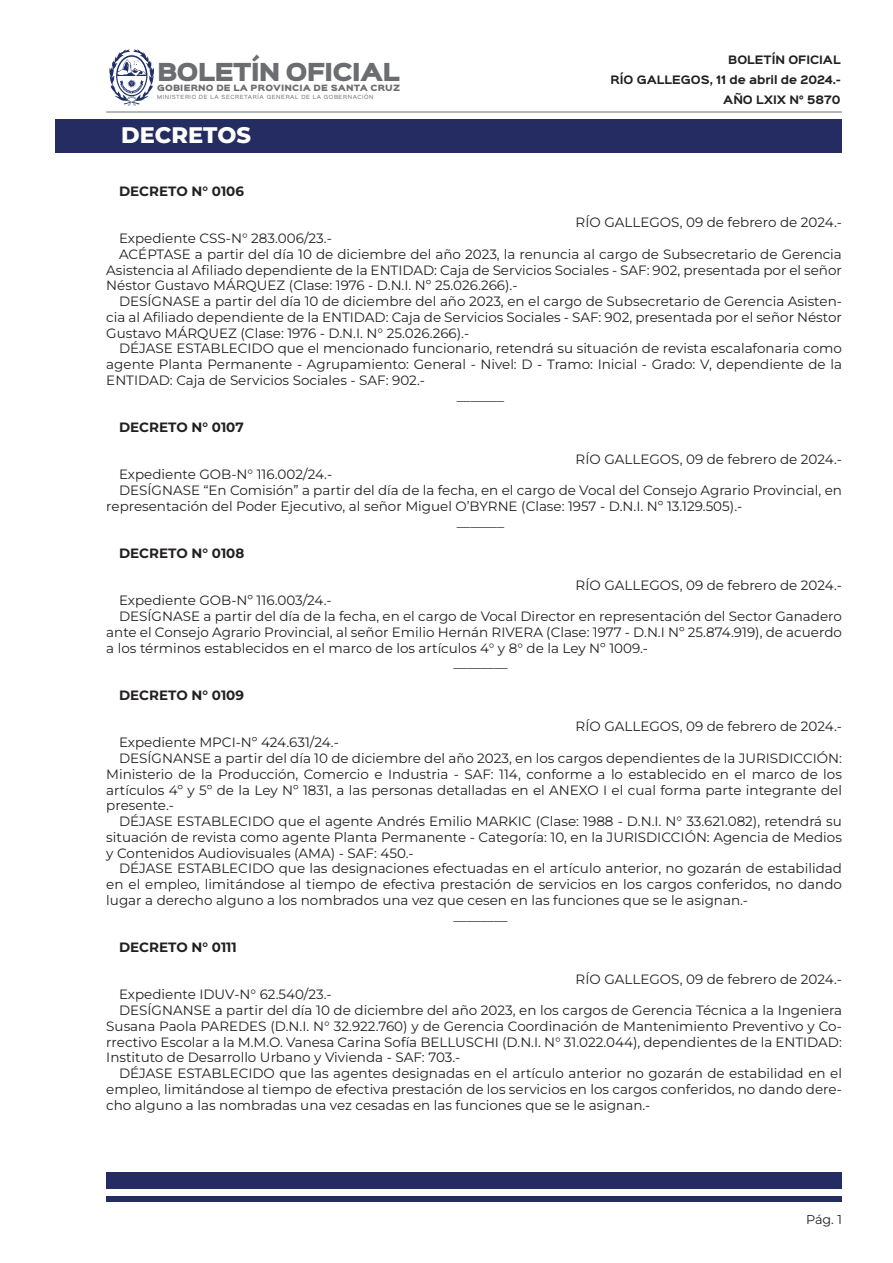
<style>
.page{position:relative;width:893px;height:1263px;background:#fff}
.page>*{position:absolute;margin:0;border:0;box-sizing:border-box;transform-origin:0 0}
.t1{font:800 22.5px "Montserrat";color:#fff}
.t2{font:22.35px "Sinkin Sans 900 X Black";letter-spacing:-.04em;color:#6c6d70}
.t3{font:13.5px/15.8px "Montserrat";color:#231f20;text-align:justify}
.t4{font:700 13.5px "Montserrat";color:#231f20}
.t5{font:12.75px "Montserrat";color:#231f20}
.t6{font:700 10.5px/20px "Sinkin Sans 700";color:#231f20;text-align:right}
.t7{font:7.8px "Sinkin Sans 900 X Black";letter-spacing:.02em;color:#6c6d70}
.t8{font:5.1px "Sinkin Sans 400";letter-spacing:.12em;color:#6c6d70}
</style>
<div class="page">
<svg style="left:109px;top:49px;width:45px;height:57px"></svg>
<hr style="left:106px;top:112px;width:736px;height:1px;background:#6c6d70">
<div style="left:55px;top:119px;width:787px;height:33px;background:#252c61"></div>
<div style="left:106px;top:1172px;width:736px;height:17px;background:#252c61"></div>
<div style="left:106px;top:1196px;width:736px;height:5px;background:#252c61"></div>
<h2 class="t2" style="left:157px;top:61px;width:244px">BOLETÍN OFICIAL</h2>
<p class="t7" style="left:157px;top:84px;width:245px">GOBIERNO DE LA PROVINCIA DE SANTA CRUZ</p>
<p class="t8" style="left:157px;top:93px;width:218px">MINISTERIO DE LA SECRETARÍA GENERAL DE LA GOBERNACIÓN</p>
<p class="t1" style="left:121px;top:120px;width:131px">DECRETOS</p>
<p class="t4" style="left:119px;top:181px;width:126px">DECRETO N° 0106</p>
<p class="t6" style="left:610px;top:50px;width:232px">BOLETÍN OFICIAL<br>RÍO GALLEGOS, 11 de abril de 2024.-<br>AÑO LXIX N° 5870</p>
<p class="t3" style="left:576px;top:214px;width:268px">RÍO GALLEGOS, 09 de febrero de 2024.-</p>
<p class="t3" style="left:119px;top:230px;width:214px">Expediente CSS-N° 283.006/23.-</p>
<p class="t3" style="left:106px;top:246px;width:737px;text-indent:13px">ACÉPTASE a partir del día 10 de diciembre del año 2023, la renuncia al cargo de Subsecretario de Gerencia Asistencia al Afiliado dependiente de la ENTIDAD: Caja de Servicios Sociales - SAF: 902, presentada por el señor Néstor Gustavo MÁRQUEZ (Clase: 1976 - D.N.I. Nº 25.026.266).-</p>
<p class="t3" style="left:106px;top:293px;width:737px;text-indent:13px">DESÍGNASE a partir del día 10 de diciembre del año 2023, en el cargo de Subsecretario de Gerencia Asisten&shy;cia al Afiliado dependiente de la ENTIDAD: Caja de Servicios Sociales - SAF: 902, presentada por el señor Néstor Gustavo MÁRQUEZ (Clase: 1976 - D.N.I. N° 25.026.266).-</p>
<p class="t3" style="left:106px;top:340px;width:737px;text-indent:13px">DÉJASE ESTABLECIDO que el mencionado funcionario, retendrá su situación de revista escalafonaria como agente Planta Permanente - Agrupamiento: General - Nivel: D - Tramo: Inicial - Grado: V, dependiente de la ENTIDAD: Caja de Servicios Sociales - SAF: 902.-</p>
<p class="t3" style="left:457px;top:388px;width:49px">_______</p>
<p class="t4" style="left:119px;top:418px;width:126px">DECRETO N° 0107</p>
<p class="t3" style="left:576px;top:451px;width:268px">RÍO GALLEGOS, 09 de febrero de 2024.-</p>
<p class="t3" style="left:119px;top:466px;width:215px">Expediente GOB-N° 116.002/24.-</p>
<p class="t3" style="left:106px;top:482px;width:737px;text-indent:13px">DESÍGNASE “En Comisión” a partir del día de la fecha, en el cargo de Vocal del Consejo Agrario Provincial, en representación del Poder Ejecutivo, al señor Miguel O’BYRNE (Clase: 1957 - D.N.I. Nº 13.129.505).-</p>
<p class="t3" style="left:457px;top:514px;width:49px">_______</p>
<p class="t4" style="left:119px;top:544px;width:127px">DECRETO N° 0108</p>
<p class="t3" style="left:576px;top:577px;width:268px">RÍO GALLEGOS, 09 de febrero de 2024.-</p>
<p class="t3" style="left:119px;top:592px;width:214px">Expediente GOB-Nº 116.003/24.-</p>
<p class="t3" style="left:106px;top:608px;width:737px;text-indent:13px">DESÍGNASE a partir del día de la fecha, en el cargo de Vocal Director en representación del Sector Ganadero ante el Consejo Agrario Provincial, al señor Emilio Hernán RIVERA (Clase: 1977 - D.N.I Nº 25.874.919), de acuerdo a los términos establecidos en el marco de los artículos 4° y 8° de la Ley Nº 1009.-</p>
<p class="t3" style="left:453px;top:655px;width:55px">________</p>
<p class="t4" style="left:119px;top:685px;width:126px">DECRETO N° 0109</p>
<p class="t3" style="left:576px;top:718px;width:268px">RÍO GALLEGOS, 09 de febrero de 2024.-</p>
<p class="t3" style="left:119px;top:734px;width:221px">Expediente MPCI-Nº 424.631/24.-</p>
<p class="t3" style="left:106px;top:750px;width:737px;text-indent:13px">DESÍGNANSE a partir del día 10 de diciembre del año 2023, en los cargos dependientes de la JURISDICCIÓN:<br>Ministerio de la Producción, Comercio e Industria - SAF: 114, conforme a lo establecido en el marco de los artículos 4º y 5º de la Ley Nº 1831, a las personas detalladas en el ANEXO I el cual forma parte integrante del presente.-</p>
<p class="t3" style="left:106px;top:813px;width:737px;text-indent:13px">DÉJASE ESTABLECIDO que el agente Andrés Emilio MARKIC (Clase: 1988 - D.N.I. N° 33.621.082), retendrá su situación de revista como agente Planta Permanente - Categoría: 10, en la JURISDICCIÓN: Agencia de Medios y Contenidos Audiovisuales (AMA) - SAF: 450.-</p>
<p class="t3" style="left:106px;top:860px;width:737px;text-indent:13px">DÉJASE ESTABLECIDO que las designaciones efectuadas en el artículo anterior, no gozarán de estabilidad en el empleo, limitándose al tiempo de efectiva prestación de servicios en los cargos conferidos, no dando lugar a derecho alguno a los nombrados una vez que cesen en las funciones que se le asignan.-</p>
<p class="t3" style="left:453px;top:907px;width:55px">________</p>
<p class="t4" style="left:119px;top:937px;width:119px">DECRETO N° 0111</p>
<p class="t3" style="left:576px;top:970px;width:268px">RÍO GALLEGOS, 09 de febrero de 2024.-</p>
<p class="t3" style="left:119px;top:986px;width:214px">Expediente IDUV-N° 62.540/23.-</p>
<p class="t3" style="left:106px;top:1002px;width:737px;text-indent:13px">DESÍGNANSE a partir del día 10 de diciembre del año 2023, en los cargos de Gerencia Técnica a la Ingeniera Susana Paola PAREDES (D.N.I. N° 32.922.760) y de Gerencia Coordinación de Mantenimiento Preventivo y Co&shy;rrectivo Escolar a la M.M.O. Vanesa Carina Sofía BELLUSCHI (D.N.I. N° 31.022.044), dependientes de la ENTIDAD:<br>Instituto de Desarrollo Urbano y Vivienda - SAF: 703.-</p>
<p class="t3" style="left:106px;top:1065px;width:737px;text-indent:13px">DÉJASE ESTABLECIDO que las agentes designadas en el artículo anterior no gozarán de estabilidad en el empleo, limitándose al tiempo de efectiva prestación de los servicios en los cargos conferidos, no dando dere&shy;cho alguno a las nombradas una vez cesadas en las funciones que se le asignan.-</p>
<p class="t5" style="left:806px;top:1211px;width:37px">Pág. 1</p>
</div>
